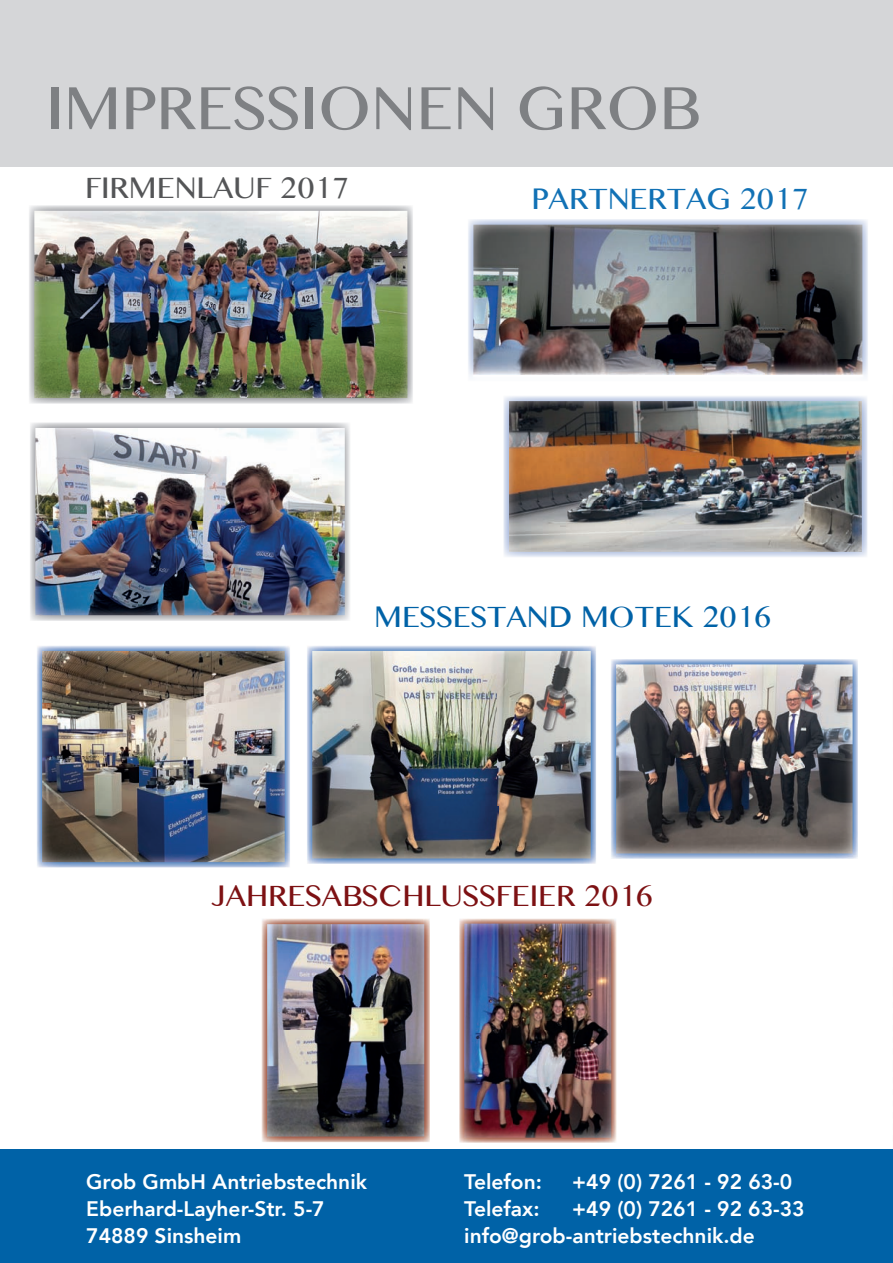
<style>
.page{position:relative;width:893px;height:1263px;background:#fff}
.page>*{position:absolute;margin:0;border:0;box-sizing:border-box;transform-origin:0 0}
.t1{font:54px "Bangla MN";color:#7e8083}
.t2{font:26.25px "Bangla MN";color:#7d1113}
.t3{font:26.25px "Bangla MN";color:#0062a7}
.t4{font:26.25px "Bangla MN";color:#1171b5}
.t5{font:26.25px "Bangla MN";color:#545557}
.t6{font:800 21px "Avenir";color:#fff}
</style>
<div class="page">
<div style="left:0;top:0;width:893px;height:167px;background:#d5d6d8"></div>
<div style="left:0;top:1149px;width:56px;height:114px;background:#0062a7"></div>
<img style="left:29px;top:205px;width:384px;height:199px">
<img style="left:503px;top:396px;width:364px;height:161px">
<img style="left:468px;top:219px;width:400px;height:158px">
<img style="left:37px;top:646px;width:253px;height:221px">
<img style="left:30px;top:422px;width:320px;height:199px">
<img style="left:459px;top:918px;width:157px;height:225px">
<div style="left:6px;top:1149px;width:887px;height:114px;background:#0062a7"></div>
<img style="left:307px;top:646px;width:289px;height:218px">
<img style="left:611px;top:659px;width:247px;height:200px">
<img style="left:261px;top:918px;width:169px;height:224px">
<h1 class="t1" style="left:46px;top:68px;width:655px">IMPRESSIONEN GROB</h1>
<p class="t5" style="left:85px;top:169px;width:265px">FIRMENLAUF 2017</p>
<p class="t4" style="left:532px;top:180px;width:278px">PARTNERTAG 2017</p>
<p class="t3" style="left:374px;top:597px;width:399px">MESSESTAND MOTEK 2016</p>
<p class="t2" style="left:212px;top:876px;width:443px">JAHRESABSCHLUSSFEIER 2016</p>
<p class="t6" style="left:86px;top:1165px;width:282px">Grob GmbH Antriebstechnik</p>
<p class="t6" style="left:464px;top:1165px;width:79px">Telefon:</p>
<p class="t6" style="left:572px;top:1165px;width:221px">+49 (0) 7261 - 92 63-0</p>
<p class="t6" style="left:86px;top:1192px;width:240px">Eberhard-Layher-Str. 5-7</p>
<p class="t6" style="left:464px;top:1192px;width:77px">Telefax:</p>
<p class="t6" style="left:572px;top:1192px;width:234px">+49 (0) 7261 - 92 63-33</p>
<p class="t6" style="left:86px;top:1219px;width:157px">74889 Sinsheim</p>
<p class="t6" style="left:464px;top:1219px;width:292px">info@grob-antriebstechnik.de</p>
</div>
